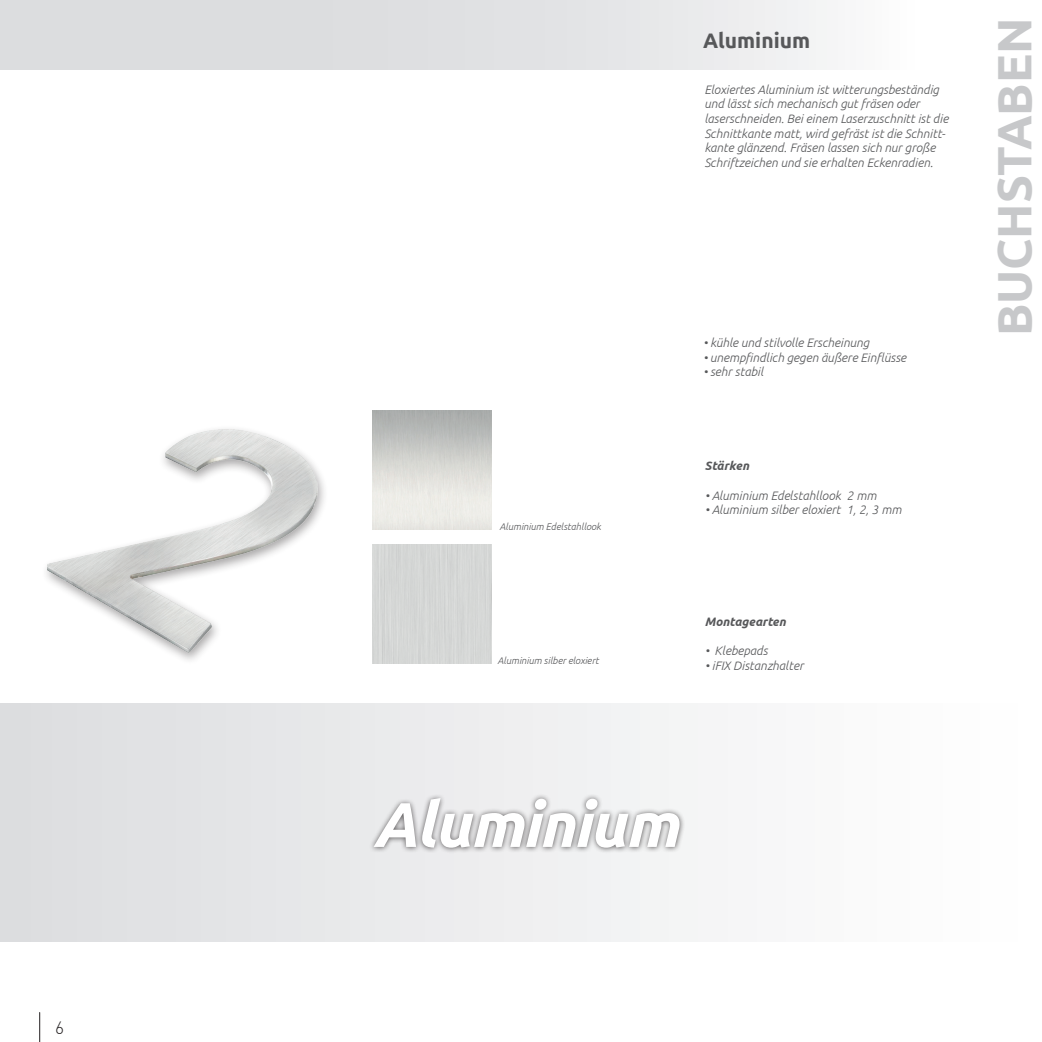
<style>
.page{position:relative;width:1042px;height:1042px;background:#fff}
.page>*{position:absolute;margin:0;border:0;box-sizing:border-box;transform-origin:0 0}
.t1{font:italic 700 63px "Ubuntu";letter-spacing:-.02em;color:#fff}
.t2{font:700 48.3px "Ubuntu";color:#c7c8ca}
.t3{font:700 21px "Ubuntu";color:#57585a}
.t4{font:300 17.5px "DIN";color:#231f20}
.t5{font:italic 300 12.25px/14.7px "Ubuntu";color:#57585a}
.t6{font:italic 700 12.25px "Ubuntu";color:#57585a}
.t7{font:italic 300 9.62px "Ubuntu";color:#57585a}
</style>
<div class="page">
<hr style="left:39px;top:1012px;width:1px;height:30px;background:#231f20">
<div style="left:0;top:704px;width:1042px;height:238px;background:linear-gradient(to right,#dcdde0,#fff)"></div>
<div style="left:368px;top:793px;width:317px;height:60px;background:#231f20;opacity:.75"></div>
<img style="left:48px;top:429px;width:277px;height:231px">
<div style="left:373px;top:544px;width:119px;height:119px;background:#d5d7d6"></div>
<div style="left:0;top:0;width:918px;height:69px;background:linear-gradient(to right,#d5d6d8,#f3f3f4)"></div>
<h3 class="t4" style="left:55px;top:1016px;width:10px">6</h3>
<p class="t7" style="left:500px;top:521px;width:103px">Aluminium Edelstahllook</p>
<p class="t7" style="left:498px;top:654px;width:103px">Aluminium silber eloxiert</p>
<h3 class="t3" style="left:703px;top:28px;width:109px">Aluminium</h3>
<p class="t5" style="left:704px;top:82px;width:245px">Eloxiertes Aluminium ist witterungsbeständig und lässt sich mechanisch gut fräsen oder laserschneiden. Bei einem Laserzuschnitt ist die Schnittkante matt, wird gefräst ist die Schnitt&shy;kante glänzend. Fräsen lassen sich nur große Schriftzeichen und sie erhalten Eckenradien.</p>
<p class="t5" style="left:703px;top:335px;width:168px">• kühle und stilvolle Erscheinung</p>
<p class="t5" style="left:703px;top:350px;width:205px">• unempfindlich gegen äußere Einflüsse</p>
<p class="t5" style="left:703px;top:364px;width:62px">• sehr stabil</p>
<p class="t6" style="left:705px;top:458px;width:46px">Stärken</p>
<p class="t5" style="left:705px;top:487px;width:173px">• Aluminium Edelstahllook 2 mm</p>
<p class="t5" style="left:705px;top:502px;width:198px">• Aluminium silber eloxiert 1, 2, 3 mm</p>
<p class="t6" style="left:705px;top:614px;width:82px">Montagearten</p>
<p class="t5" style="left:705px;top:643px;width:64px">• Klebepads</p>
<p class="t5" style="left:705px;top:658px;width:100px">• iFIX Distanzhalter</p>
<h2 class="t2" style="left:985px;top:336px;width:320px;rotate:-90deg">BUCHSTABEN</h2>
<h1 class="t1" style="left:373px;top:786px;width:307px">Aluminium</h1>
</div>
